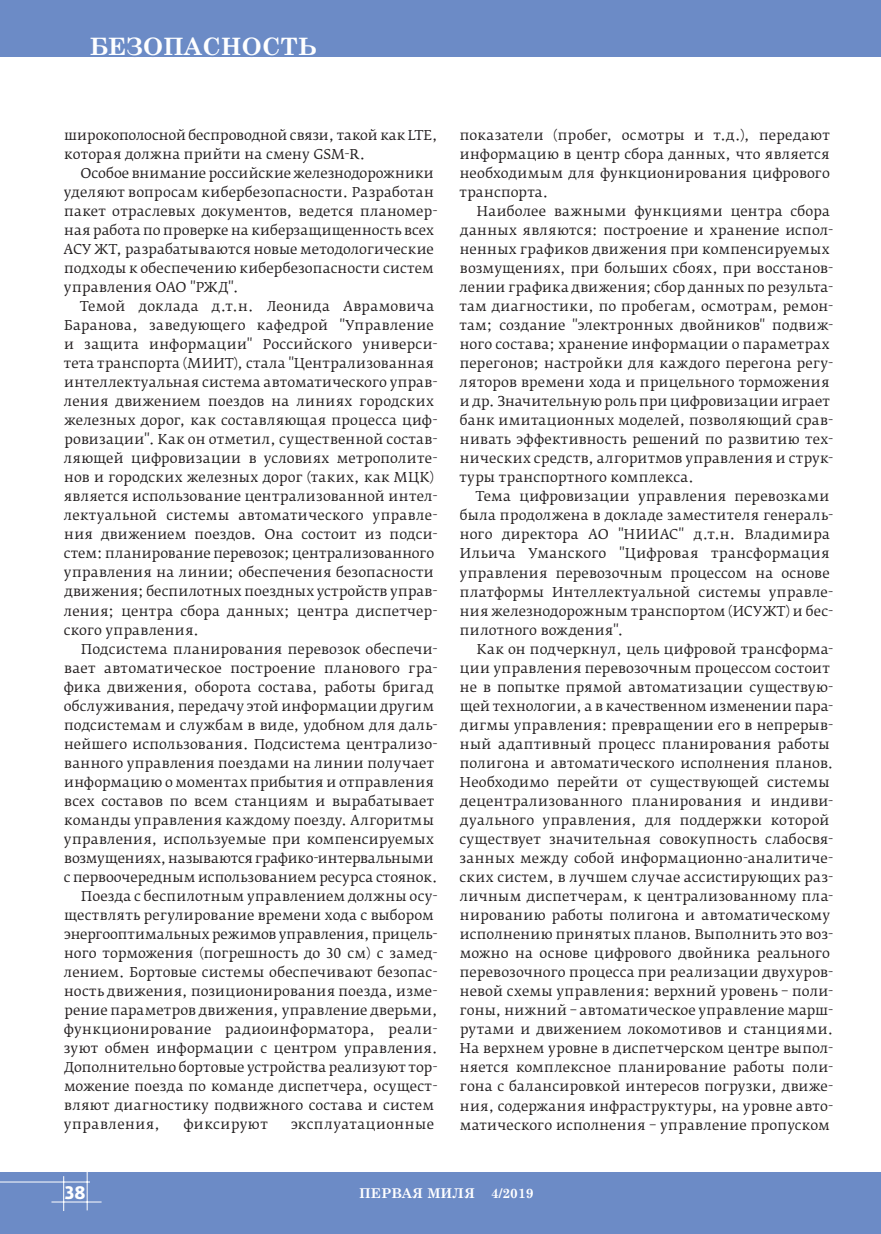
<style>
.page{position:relative;width:881px;height:1234px;background:#fff}
.page>*{position:absolute;margin:0;border:0;box-sizing:border-box;transform-origin:0 0}
.t1{font:700 24px "Century Schoolbook";color:#fff}
.t2{font:700 18px "Fedra Sans Pro";color:#fff}
.t3{font:13.5px/19px "Fedra Serif B Pro";letter-spacing:.01em;color:#231f20}
.t4{font:13.5px "Fedra Serif B Pro";letter-spacing:-.015em;color:#231f20}
.t5{font:13.5px "Fedra Serif B Pro";letter-spacing:.035em;color:#231f20}
.t6{font:700 13.5px "Century Schoolbook";color:#fff}
.t7{font:13.5px "Fedra Serif B Pro";letter-spacing:.03em;color:#231f20}
</style>
<div class="page">
<div style="left:0;top:0;width:880px;height:57px;background:#6c8bc6"></div>
<div style="left:0;top:1172px;width:880px;height:61px;background:#6c8bc6"></div>
<hr style="left:51px;top:1201px;width:50px;height:1px;background:#fff">
<hr style="left:87px;top:1171px;width:1px;height:39px;background:#fff">
<hr style="left:63px;top:1175px;width:1px;height:35px;background:#fff">
<hr style="left:0;top:1181px;width:90px;height:1px;background:#fff">
<h1 class="t1" style="left:89px;top:28px;width:229px">Безопасность</h1>
<p class="t3" style="left:64px;top:125px;width:375px">широкополосной беспроводной связи, такой как LTE, которая должна прийти на смену GSM-R.</p>
<p class="t3" style="left:64px;top:163px;width:375px;text-indent:17px">Особое внимание российские железнодорожники уделяют вопросам кибербезопасности. Разработан пакет отраслевых документов, ведется планомер&shy;ная работа по проверке на киберзащищенность всех АСУ ЖТ, разрабатываются новые методологические подходы к обеспечению кибербезопасности систем управления ОАО "РЖД".</p>
<p class="t3" style="left:64px;top:296px;width:375px;text-indent:16px">Темой доклада д.т.н. Леонида Аврамовича Баранова, заведующего кафедрой "Управление и защита информации" Российского универси&shy;тета транспорта (МИИТ), стала "Централизованная интеллектуальная система автоматического управ&shy;ления движением поездов на линиях городских железных дорог, как составляющая процесса циф&shy;ровизации". Как он отметил, существенной состав&shy;ляющей цифровизации в условиях метрополите&shy;нов и городских железных дорог (таких, как МЦК) является использование централизованной интел&shy;лектуальной системы автоматического управле&shy;ния движением поездов. Она состоит из подси&shy;стем: планирование перевозок; централизованного управления на линии; обеспечения безопасности движения; беспилотных поездных устройств управ&shy;ления; центра сбора данных; центра диспетчер&shy;ского управления.</p>
<p class="t3" style="left:81px;top:639px;width:357px">Подсистема планирования перевозок обеспечи-</p>
<p class="t3" style="left:64px;top:658px;width:374px">вает автоматическое построение планового гра-</p>
<p class="t3" style="left:64px;top:677px;width:371px">фика движения, оборота состава, работы бригад</p>
<p class="t3" style="left:64px;top:696px;width:372px">обслуживания, передачу этой информации другим</p>
<p class="t3" style="left:64px;top:715px;width:375px">подсистемам и службам в виде, удобном для даль-</p>
<p class="t3" style="left:64px;top:734px;width:374px">нейшего использования. Подсистема централизо-</p>
<p class="t3" style="left:64px;top:753px;width:371px">ванного управления поездами на линии получает</p>
<p class="t3" style="left:64px;top:772px;width:371px">информацию о моментах прибытия и отправления</p>
<p class="t3" style="left:64px;top:791px;width:371px">всех составов по всем станциям и вырабатывает</p>
<p class="t3" style="left:64px;top:810px;width:371px">команды управления каждому поезду. Алгоритмы</p>
<p class="t3" style="left:64px;top:829px;width:371px">управления, используемые при компенсируемых</p>
<p class="t4" style="left:64px;top:849px;width:371px">возмущениях, называются графико-интервальными</p>
<p class="t3" style="left:64px;top:867px;width:375px">с первоочередным использованием ресурса стоянок.</p>
<p class="t3" style="left:81px;top:886px;width:357px">Поезда с беспилотным управлением должны осу-</p>
<p class="t3" style="left:64px;top:905px;width:371px">ществлять регулирование времени хода с выбором</p>
<p class="t3" style="left:64px;top:924px;width:374px">энергооптимальных режимов управления, прицель-</p>
<p class="t3" style="left:64px;top:943px;width:374px">ного торможения (погрешность до 30 см) с замед-</p>
<p class="t3" style="left:64px;top:962px;width:375px">лением. Бортовые системы обеспечивают безопас-</p>
<p class="t3" style="left:64px;top:981px;width:374px">ность движения, позиционирования поезда, изме-</p>
<p class="t3" style="left:64px;top:1000px;width:374px">рение параметров движения, управление дверьми,</p>
<p class="t3" style="left:64px;top:1019px;width:375px">функционирование радиоинформатора, реали-</p>
<p class="t3" style="left:64px;top:1038px;width:375px">зуют обмен информации с центром управления.</p>
<p class="t3" style="left:64px;top:1057px;width:375px">Дополнительно бортовые устройства реализуют тор-</p>
<p class="t3" style="left:64px;top:1076px;width:375px">можение поезда по команде диспетчера, осущест-</p>
<p class="t3" style="left:64px;top:1095px;width:371px">вляют диагностику подвижного состава и систем</p>
<p class="t5" style="left:64px;top:1115px;width:98px">управления,</p>
<p class="t5" style="left:183px;top:1115px;width:86px">фиксируют</p>
<p class="t7" style="left:291px;top:1115px;width:144px">эксплуатационные</p>
<p class="t3" style="left:459px;top:125px;width:372px;text-align:justify">показатели (пробег, осмотры и т.д.), передают информацию в центр сбора данных, что является необходимым для функционирования цифрового транспорта.</p>
<p class="t3" style="left:459px;top:201px;width:375px;text-indent:18px">Наиболее важными функциями центра сбора данных являются: построение и хранение испол&shy;ненных графиков движения при компенсируемых возмущениях, при больших сбоях, при восстанов&shy;лении графика движения; сбор данных по результа&shy;там диагностики, по пробегам, осмотрам, ремон&shy;там; создание "электронных двойников" подвиж&shy;ного состава; хранение информации о параметрах перегонов; настройки для каждого перегона регу&shy;ляторов времени хода и прицельного торможения и др. Значительную роль при цифровизации играет банк имитационных моделей, позволяющий срав&shy;нивать эффективность решений по развитию тех&shy;нических средств, алгоритмов управления и струк&shy;туры транспортного комплекса.</p>
<p class="t3" style="left:459px;top:487px;width:375px;text-indent:16px">Тема цифровизации управления перевозками была продолжена в докладе заместителя генераль&shy;ного директора АО "НИИАС" д.т.н. Владимира Ильича Уманского "Цифровая трансформация управления перевозочным процессом на основе платформы Интеллектуальной системы управле&shy;ния железнодорожным транспортом (ИСУЖТ) и бес&shy;пилотного вождения".</p>
<p class="t3" style="left:459px;top:639px;width:375px;text-indent:17px">Как он подчеркнул, цель цифровой трансформа&shy;ции управления перевозочным процессом состоит не в попытке прямой автоматизации существую&shy;щей технологии, а в качественном изменении пара&shy;дигмы управления: превращении его в непрерыв&shy;ный адаптивный процесс планирования работы полигона и автоматического исполнения планов.<br>Необходимо перейти от существующей системы децентрализованного планирования и индиви&shy;дуального управления, для поддержки которой существует значительная совокупность слабосвя&shy;занных между собой информационно-аналитиче&shy;ских систем, в лучшем случае ассистирующих раз&shy;личным диспетчерам, к централизованному пла&shy;нированию работы полигона и автоматическому исполнению принятых планов. Выполнить это воз&shy;можно на основе цифрового двойника реального перевозочного процесса при реализации двухуров&shy;невой схемы управления: верхний уровень – поли&shy;гоны, нижний – автоматическое управление марш&shy;рутами и движением локомотивов и станциями.<br>На верхнем уровне в диспетчерском центре выпол&shy;няется комплексное планирование работы поли&shy;гона с балансировкой интересов погрузки, движе&shy;ния, содержания инфраструктуры, на уровне авто&shy;матического исполнения – управление пропуском</p>
<h2 class="t2" style="left:65px;top:1180px;width:22px">38</h2>
<p class="t6" style="left:359px;top:1181px;width:176px">ПЕРВАЯ МИЛЯ 4/2019</p>
</div>
